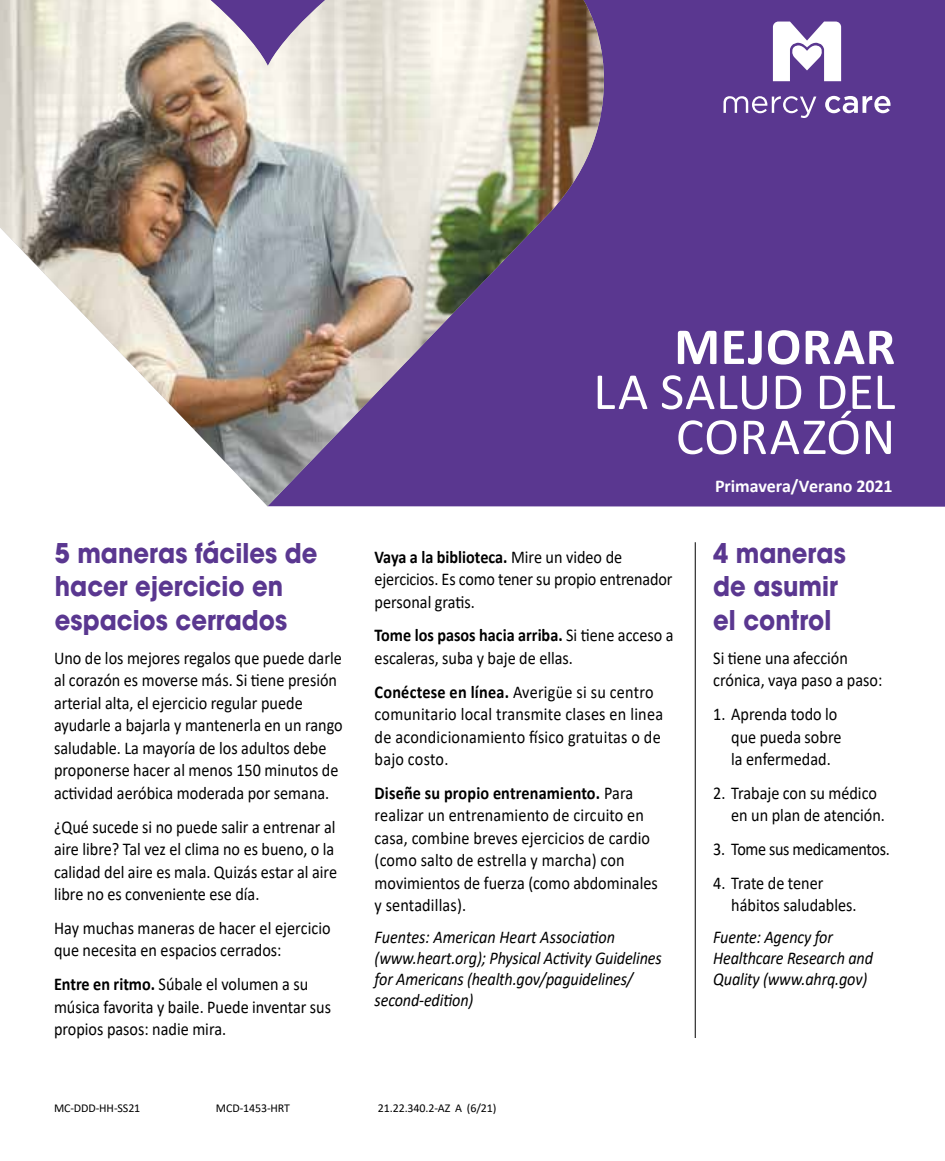
<style>
.page{position:relative;width:945px;height:1161px;background:#fff}
.page>*{position:absolute;margin:0;border:0;box-sizing:border-box;transform-origin:0 0}
.t1{font:52.5px/45px "Calibri";letter-spacing:.01em;color:#fff;text-align:right}
.t2{font:700 27px/33.8px "ITC Avant Garde Pro";color:#5a3790;scale:.9 1}
.t3{font:18px/22.5px "Calibri";color:#000;scale:.9 1}
.t4{font:italic 18px/21px "Calibri";letter-spacing:-.01em;color:#000;scale:.9 1}
.t5{font:700 18px "Calibri";letter-spacing:-.005em;color:#fff}
.t6{font:12px "Calibri";letter-spacing:-.01em;color:#000}
.s1{font-weight:700}
</style>
<div class="page">
<hr style="left:695px;top:542px;width:1px;height:496px;background:#000">
<div style="left:267px;top:0;width:678px;height:507px;background:#5a3790"></div>
<div style="left:605px;top:0;width:30px;height:506px;background:#5a3790"></div>
<img style="left:0;top:0;width:605px;height:506px">
<svg style="left:825px;top:96px;width:66px;height:17px"></svg>
<svg style="left:724px;top:96px;width:92px;height:22px"></svg>
<svg style="left:773px;top:22px;width:68px;height:59px"></svg>
<h2 class="t2" style="left:55px;top:535px;width:293px">5 maneras fáciles de hacer ejercicio en espacios cerrados</h2>
<p class="t3" style="left:54px;top:646px;width:322px">Uno de los mejores regalos que puede darle al corazón es moverse más. Si tiene presión arterial alta, el ejercicio regular puede ayudarle a bajarla y mantenerla en un rango saludable. La mayoría de los adultos debe proponerse hacer al menos 150 minutos de actividad aeróbica moderada por semana.</p>
<p class="t3" style="left:54px;top:815px;width:316px">¿Qué sucede si no puede salir a entrenar al aire libre? Tal vez el clima no es bueno, o la calidad del aire es mala. Quizás estar al aire libre no es conveniente ese día.</p>
<p class="t3" style="left:54px;top:916px;width:309px">Hay muchas maneras de hacer el ejercicio que necesita en espacios cerrados:</p>
<p class="t3" style="left:54px;top:972px;width:309px"><span class="s1">Entre en ritmo.</span> Súbale el volumen a su música favorita y baile. Puede inventar sus propios pasos: nadie mira.</p>
<h1 class="t1" style="left:593px;top:323px;width:304px"><span class="s1">MEJORAR<br></span>LA SALUD DEL<br>CORAZÓN</h1>
<p class="t5" style="left:715px;top:473px;width:179px">Primavera/Verano 2021</p>
<p class="t3" style="left:375px;top:545px;width:333px"><span class="s1">Vaya a la biblioteca.</span> Mire un video de ejercicios. Es como tener su propio entrenador personal gratis.</p>
<p class="t3" style="left:375px;top:624px;width:334px"><span class="s1">Tome los pasos hacia arriba.</span> Si tiene acceso a escaleras, suba y baje de ellas.</p>
<p class="t3" style="left:375px;top:680px;width:322px"><span class="s1">Conéctese en línea.</span> Averigüe si su centro comunitario local transmite clases en linea de acondicionamiento físico gratuitas o de bajo costo.</p>
<p class="t3" style="left:375px;top:781px;width:316px"><span class="s1">Diseñe su propio entrenamiento.</span> Para realizar un entrenamiento de circuito en casa, combine breves ejercicios de cardio (como salto de estrella y marcha) con movimientos de fuerza (como abdominales y sentadillas).</p>
<p class="t4" style="left:375px;top:925px;width:321px">Fuentes: American Heart Association (www.heart.org); Physical Activity Guidelines for Americans (health.gov/paguidelines/ second‑edition)</p>
<h2 class="t2" style="left:713px;top:535px;width:149px">4 maneras de asumir el control</h2>
<p class="t3" style="left:713px;top:646px;width:190px">Si tiene una afección crónica, vaya paso a paso:</p>
<p class="t3" style="left:731px;top:702px;width:124px;text-indent:-18px">1. Aprenda todo lo que pueda sobre la enfermedad.</p>
<p class="t3" style="left:731px;top:781px;width:172px;text-indent:-18px">2. Trabaje con su médico en un plan de atención.</p>
<p class="t3" style="left:713px;top:837px;width:198px">3. Tome sus medicamentos.</p>
<p class="t3" style="left:731px;top:871px;width:141px;text-indent:-18px">4. Trate de tener hábitos saludables.</p>
<p class="t4" style="left:713px;top:925px;width:179px">Fuente: Agency for<br>Healthcare Research and<br>Quality (www.ahrq.gov)</p>
<p class="t6" style="left:54px;top:1100px;width:88px">MC-DDD-HH-SS21</p>
<p class="t6" style="left:216px;top:1100px;width:76px">MCD-1453-HRT</p>
<p class="t6" style="left:378px;top:1100px;width:120px">21.22.340.2-AZ A (6/21)</p>
</div>
